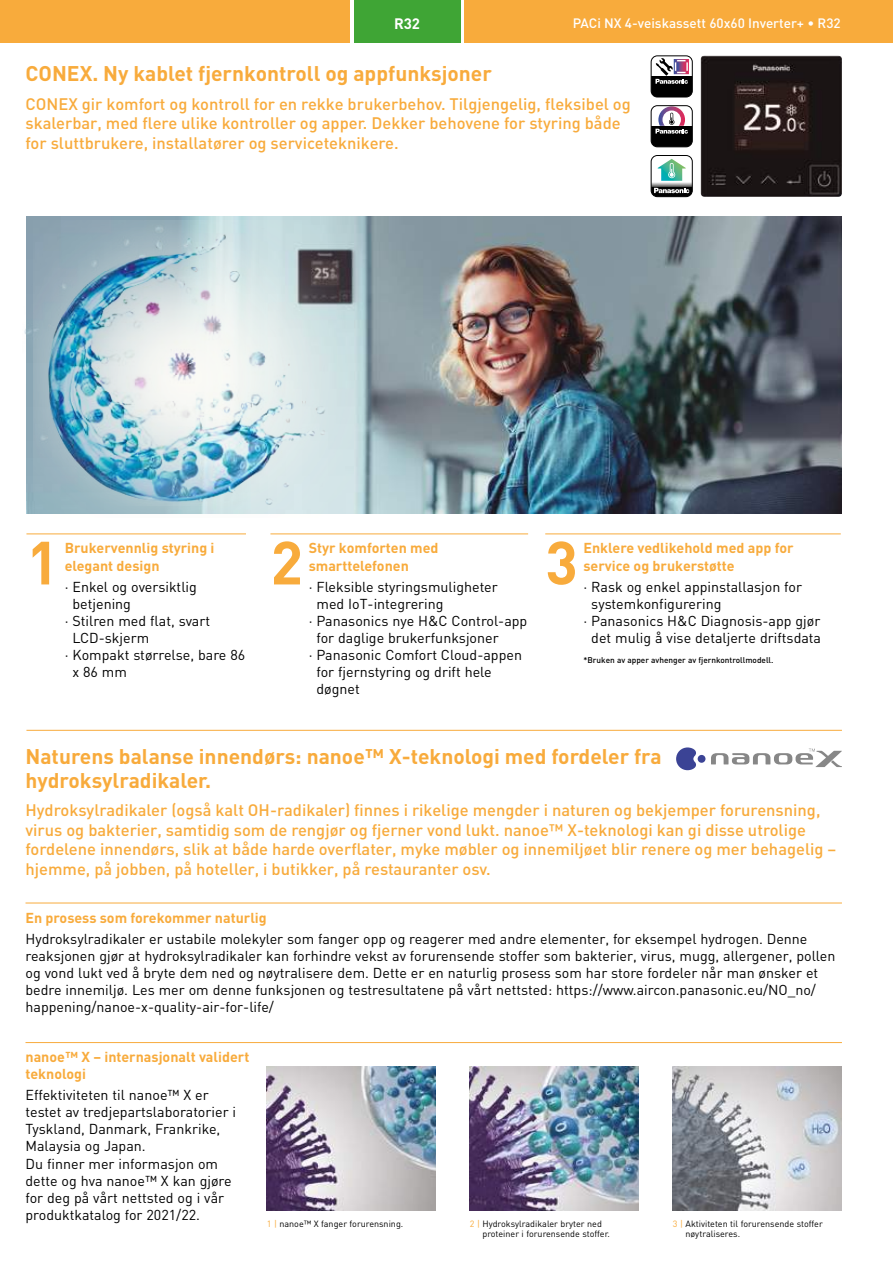
<style>
.page{position:relative;width:893px;height:1263px;background:#fff}
.page>*{position:absolute;margin:0;border:0;box-sizing:border-box;transform-origin:0 0}
.t1{font:700 60px "DIN";color:#f8ab3c}
.t2{font:700 21px/24px "DIN";color:#f8ab3c}
.t3{font:500 16.5px/19.8px "DIN";color:#f8ab3c}
.t4{font:700 15px "DIN";color:#fff}
.t5{font:14.25px/17.1px "DIN";color:#000}
.t6{font:700 14.25px/17.1px "DIN";color:#f8ab3c}
.t7{font:500 13.5px "DIN";color:#fff}
.t8{font:9px/10.8px "DIN";color:#000}
.t9{font:500 8.25px "DIN";color:#000}
.s1{color:#f8ab3c}
</style>
<div class="page">
<div style="left:464px;top:0;width:429px;height:43px;background:#f8ab3c"></div>
<div style="left:354px;top:0;width:106px;height:43px;background:#3fa535"></div>
<div style="left:0;top:0;width:350px;height:43px;background:#f8ab3c"></div>
<hr style="left:26px;top:903px;width:816px;height:1px;background:#f8ab3c">
<div style="left:698px;top:755px;width:7px;height:8px;background:#3b4395;border-radius:50%"></div>
<svg style="left:676px;top:747px;width:20px;height:23px"></svg>
<svg style="left:711px;top:749px;width:131px;height:18px"></svg>
<hr style="left:26px;top:1042px;width:816px;height:1px;background:#f8ab3c">
<img style="left:470px;top:1066px;width:169px;height:145px">
<img style="left:267px;top:1066px;width:169px;height:145px">
<img style="left:673px;top:1066px;width:169px;height:145px">
<img style="left:701px;top:56px;width:141px;height:141px">
<svg style="left:651px;top:155px;width:41px;height:42px"></svg>
<div style="left:651px;top:155px;width:41px;height:42px;border:1px solid #000;border-radius:6px"></div>
<div style="left:651px;top:76px;width:41px;height:21px;background:#000"></div>
<svg style="left:655px;top:58px;width:34px;height:26px"></svg>
<div style="left:651px;top:56px;width:41px;height:41px;border:1px solid #000;border-radius:6px"></div>
<div style="left:651px;top:126px;width:41px;height:21px;background:#000"></div>
<svg style="left:655px;top:107px;width:33px;height:27px"></svg>
<div style="left:651px;top:105px;width:41px;height:42px;border:1px solid #000;border-radius:6px"></div>
<hr style="left:26px;top:533px;width:220px;height:1px;background:#f8ab3c">
<hr style="left:270px;top:533px;width:258px;height:1px;background:#f8ab3c">
<hr style="left:545px;top:533px;width:296px;height:1px;background:#f8ab3c">
<hr style="left:26px;top:730px;width:816px;height:1px;background:#f8ab3c">
<img style="left:26px;top:217px;width:816px;height:296px">
<img style="left:33px;top:221px;width:335px;height:293px">
<img style="left:24px;top:221px;width:304px;height:285px">
<p class="t4" style="left:394px;top:14px;width:28px">R32</p>
<p class="t7" style="left:573px;top:15px;width:270px">PACi NX 4-veiskassett 60x60 Inverter+ • R32</p>
<h2 class="t2" style="left:26px;top:61px;width:468px">CONEX. Ny kablet fjernkontroll og appfunksjoner</h2>
<p class="t3" style="left:26px;top:93px;width:607px">CONEX gir komfort og kontroll for en rekke brukerbehov. Tilgjengelig, fleksibel og skalerbar, med flere ulike kontroller og apper. Dekker behovene for styring både for sluttbrukere, installatører og serviceteknikere.</p>
<h1 class="t1" style="left:26px;top:523px;width:34px">1</h1>
<h1 class="t1" style="left:270px;top:523px;width:34px">2</h1>
<h1 class="t1" style="left:545px;top:523px;width:34px">3</h1>
<p class="t6" style="left:309px;top:539px;width:131px">Styr komforten med smarttelefonen</p>
<p class="t5" style="left:309px;top:578px;width:191px">· Fleksible styringsmuligheter</p>
<p class="t5" style="left:316px;top:595px;width:129px">med IoT-integrering</p>
<p class="t5" style="left:309px;top:612px;width:220px">· Panasonics nye H&amp;C Control-app</p>
<p class="t5" style="left:316px;top:629px;width:184px">for daglige brukerfunksjoner</p>
<p class="t5" style="left:309px;top:646px;width:215px">· Panasonic Comfort Cloud-appen</p>
<p class="t5" style="left:316px;top:663px;width:177px">for fjernstyring og drift hele</p>
<p class="t5" style="left:316px;top:680px;width:45px">døgnet</p>
<p class="t6" style="left:65px;top:539px;width:151px">Brukervennlig styring i elegant design</p>
<p class="t5" style="left:65px;top:578px;width:134px">· Enkel og oversiktlig</p>
<p class="t5" style="left:72px;top:595px;width:60px">betjening</p>
<p class="t5" style="left:65px;top:612px;width:147px">· Stilren med flat, svart</p>
<p class="t5" style="left:72px;top:629px;width:78px">LCD-skjerm</p>
<p class="t5" style="left:65px;top:646px;width:182px">· Kompakt størrelse, bare 86</p>
<p class="t5" style="left:72px;top:663px;width:56px">x 86 mm</p>
<p class="t6" style="left:583px;top:539px;width:212px">Enklere vedlikehold med app for service og brukerstøtte</p>
<p class="t5" style="left:583px;top:578px;width:220px">· Rask og enkel appinstallasjon for</p>
<p class="t5" style="left:591px;top:595px;width:132px">systemkonfigurering</p>
<p class="t5" style="left:583px;top:612px;width:238px">· Panasonics H&amp;C Diagnosis-app gjør</p>
<p class="t5" style="left:591px;top:629px;width:231px">det mulig å vise detaljerte driftsdata</p>
<p class="t9" style="left:583px;top:655px;width:191px">*Bruken av apper avhenger av fjernkontrollmodell.</p>
<h2 class="t2" style="left:26px;top:743px;width:638px">Naturens balanse innendørs: nanoe™ X-teknologi med fordeler fra hydroksylradikaler.</h2>
<p class="t3" style="left:26px;top:799px;width:812px">Hydroksylradikaler (også kalt OH-radikaler) finnes i rikelige mengder i naturen og bekjemper forurensning, virus og bakterier, samtidig som de rengjør og fjerner vond lukt. nanoe™ X-teknologi kan gi disse utrolige fordelene innendørs, slik at både harde overflater, myke møbler og innemiljøet blir renere og mer behagelig – hjemme, på jobben, på hoteller, i butikker, på restauranter osv.</p>
<p class="t6" style="left:26px;top:908px;width:243px">En prosess som forekommer naturlig</p>
<p class="t5" style="left:26px;top:930px;width:811px">Hydroksylradikaler er ustabile molekyler som fanger opp og reagerer med andre elementer, for eksempel hydrogen. Denne reaksjonen gjør at hydroksylradikaler kan forhindre vekst av forurensende stoffer som bakterier, virus, mugg, allergener, pollen og vond lukt ved å bryte dem ned og nøytralisere dem. Dette er en naturlig prosess som har store fordeler når man ønsker et bedre innemiljø. Les mer om denne funksjonen og testresultatene på vårt nettsted: https://www.aircon.panasonic.eu/NO_no/ happening/nanoe-x-quality-air-for-life/</p>
<p class="t6" style="left:26px;top:1048px;width:225px">nanoe™ X – internasjonalt validert teknologi</p>
<p class="t5" style="left:26px;top:1086px;width:212px">Effektiviteten til nanoe™ X er testet av tredjepartslaboratorier i<br>Tyskland, Danmark, Frankrike,<br>Malaysia og Japan.<br>Du finner mer informasjon om dette og hva nanoe™ X kan gjøre for deg på vårt nettsted og i vår produktkatalog for 2021/22.</p>
<p class="t8" style="left:267px;top:1218px;width:138px"><span class="s1">1 |</span> nanoe™ X fanger forurensning.</p>
<p class="t8" style="left:482px;top:1218px;width:129px;text-indent:-13px"><span class="s1">2 |</span> Hydroksylradikaler bryter ned proteiner i forurensende stoffer.</p>
<p class="t8" style="left:685px;top:1218px;width:139px;text-indent:-13px"><span class="s1">3 |</span> Aktiviteten til forurensende stoffer nøytraliseres.</p>
</div>
